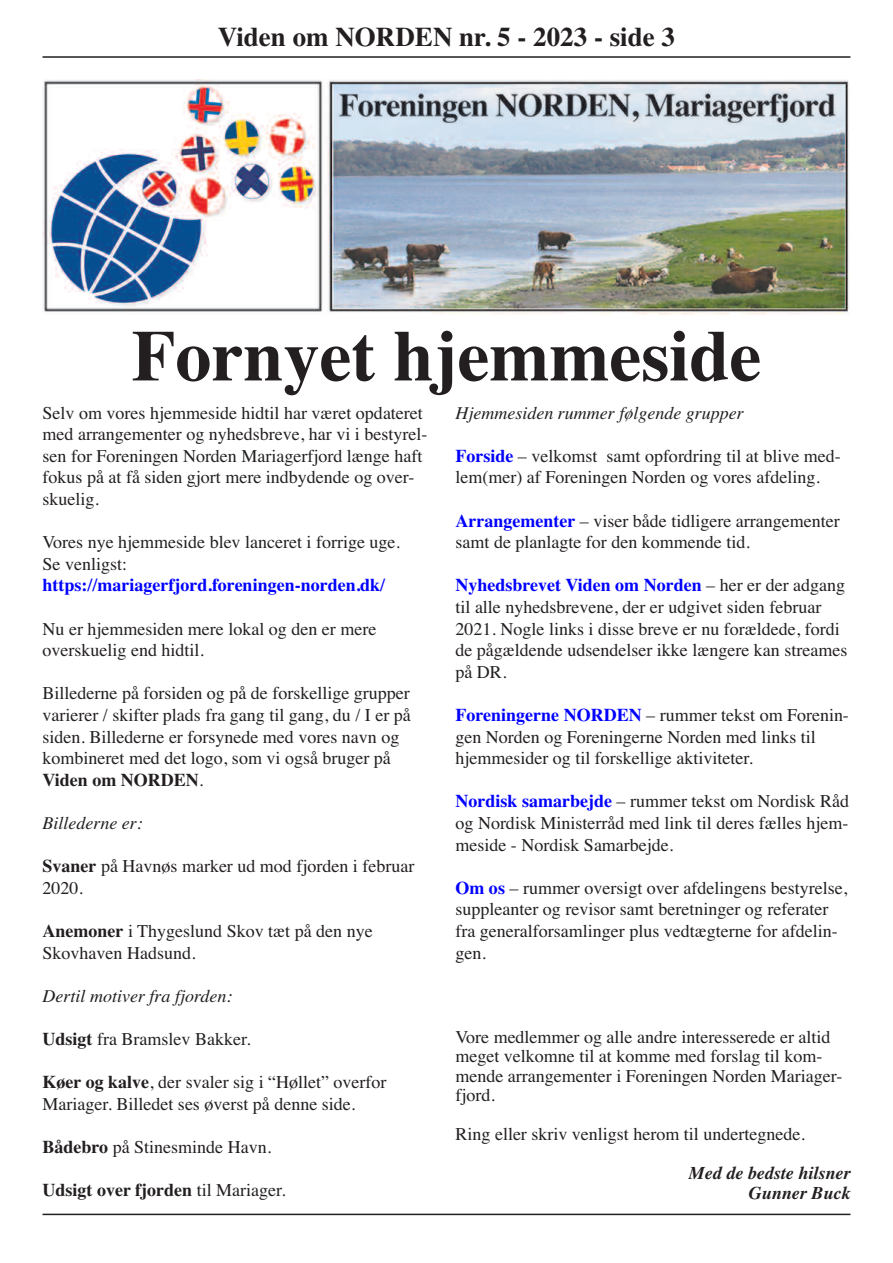
<style>
.page{position:relative;width:893px;height:1263px;background:#fff}
.page>*{position:absolute;margin:0;border:0;box-sizing:border-box;transform-origin:0 0}
.t1{font:700 72px "Times";color:#231f20}
.t2{font:700 27px "Times";color:#231f20}
.t3{font:18px/21.6px "Times";color:#231f20}
.t4{font:italic 18px "Times";color:#231f20}
.t5{font:700 18px "Times";color:#00f}
.t6{font:700 18px "Times";color:#231f20}
.t7{font:italic 700 18px/19.5px "Times";color:#231f20;text-align:right}
.s1{font-weight:700}
.s2{font-weight:400}
.s3{font-weight:700;color:#00f}
</style>
<div class="page">
<hr style="left:43px;top:56px;width:807px;height:2px;background:#231f20">
<hr style="left:43px;top:1214px;width:807px;height:1px;background:#231f20">
<img style="left:43px;top:79px;width:806px;height:235px">
<h2 class="t2" style="left:218px;top:21px;width:459px">Viden om NORDEN nr. 5 - 2023 - side 3</h2>
<h1 class="t1" style="left:132px;top:313px;width:631px">Fornyet hjemmeside</h1>
<p class="t3" style="left:43px;top:401px;width:386px">Selv om vores hjemmeside hidtil har været opdateret med arrangementer og nyhedsbreve, har vi i bestyrel&shy;sen for Foreningen Norden Mariagerfjord længe haft fokus på at få siden gjort mere indbydende og over&shy;skuelig.</p>
<p class="t3" style="left:43px;top:531px;width:359px">Vores nye hjemmeside blev lanceret i forrige uge.<br>Se venligst:</p>
<p class="t5" style="left:43px;top:575px;width:344px">https://mariagerfjord.foreningen-norden.dk/</p>
<p class="t3" style="left:43px;top:617px;width:335px">Nu er hjemmesiden mere lokal og den er mere overskuelig end hidtil.</p>
<p class="t3" style="left:43px;top:682px;width:370px">Billederne på forsiden og på de forskellige grupper varierer / skifter plads fra gang til gang, du / I er på siden. Billederne er forsynede med vores navn og kombineret med det logo, som vi også bruger på <span class="s1">Viden om NORDEN</span>.</p>
<p class="t4" style="left:43px;top:812px;width:102px">Billederne er:</p>
<p class="t3" style="left:43px;top:855px;width:373px"><span class="s1">Svaner</span> på Havnøs marker ud mod fjorden i februar<br>2020.</p>
<p class="t3" style="left:43px;top:920px;width:332px"><span class="s1">Anemoner</span> i Thygeslund Skov tæt på den nye<br>Skovhaven Hadsund.</p>
<p class="t4" style="left:43px;top:985px;width:191px">Dertil motiver fra fjorden:</p>
<p class="t3" style="left:43px;top:1028px;width:209px"><span class="s1">Udsigt</span> fra Bramslev Bakker.</p>
<p class="t3" style="left:43px;top:1071px;width:346px"><span class="s1">Køer og kalve</span>, der svaler sig i “Høllet” overfor<br>Mariager. Billedet ses øverst på denne side.</p>
<p class="t3" style="left:43px;top:1136px;width:230px"><span class="s1">Bådebro</span> på Stinesminde Havn.</p>
<p class="t6" style="left:43px;top:1179px;width:245px">Udsigt over fjorden <span class="s2">til Mariager.</span></p>
<p class="t4" style="left:455px;top:402px;width:290px">Hjemmesiden rummer følgende grupper</p>
<p class="t3" style="left:455px;top:445px;width:387px"><span class="s3">Forside</span> – velkomst samt opfordring til at blive med&shy;lem(mer) af Foreningen Norden og vores afdeling.</p>
<p class="t3" style="left:455px;top:509px;width:386px"><span class="s3">Arrangementer</span> – viser både tidligere arrangementer samt de planlagte for den kommende tid.</p>
<p class="t3" style="left:455px;top:574px;width:393px"><span class="s3">Nyhedsbrevet Viden om Norden</span> – her er der adgang til alle nyhedsbrevene, der er udgivet siden februar 2021. Nogle links i disse breve er nu forældede, fordi de pågældende udsendelser ikke længere kan streames på DR.</p>
<p class="t3" style="left:455px;top:704px;width:395px"><span class="s3">Foreningerne NORDEN</span> – rummer tekst om Forenin&shy;gen Norden og Foreningerne Norden med links til hjemmesider og til forskellige aktiviteter.</p>
<p class="t3" style="left:455px;top:790px;width:395px;text-align:justify"><span class="s3">Nordisk samarbejde</span> – rummer tekst om Nordisk Råd og Nordisk Ministerråd med link til deres fælles hjem&shy;meside - Nordisk Samarbejde.</p>
<p class="t3" style="left:455px;top:877px;width:393px"><span class="s3">Om os</span> – rummer oversigt over afdelingens bestyrelse, suppleanter og revisor samt beretninger og referater fra generalforsamlinger plus vedtægterne for afdelin&shy;gen.</p>
<p class="t3" style="left:455px;top:1027px;width:388px;line-height:19.5px">Vore medlemmer og alle andre interesserede er altid meget velkomne til at komme med forslag til kom&shy;mende arrangementer i Foreningen Norden Mariager&shy;fjord.</p>
<p class="t3" style="left:455px;top:1123px;width:351px">Ring eller skriv venligst herom til undertegnede.</p>
<p class="t7" style="left:689px;top:1163px;width:163px">Med de bedste hilsner<br>Gunner Buck</p>
</div>
